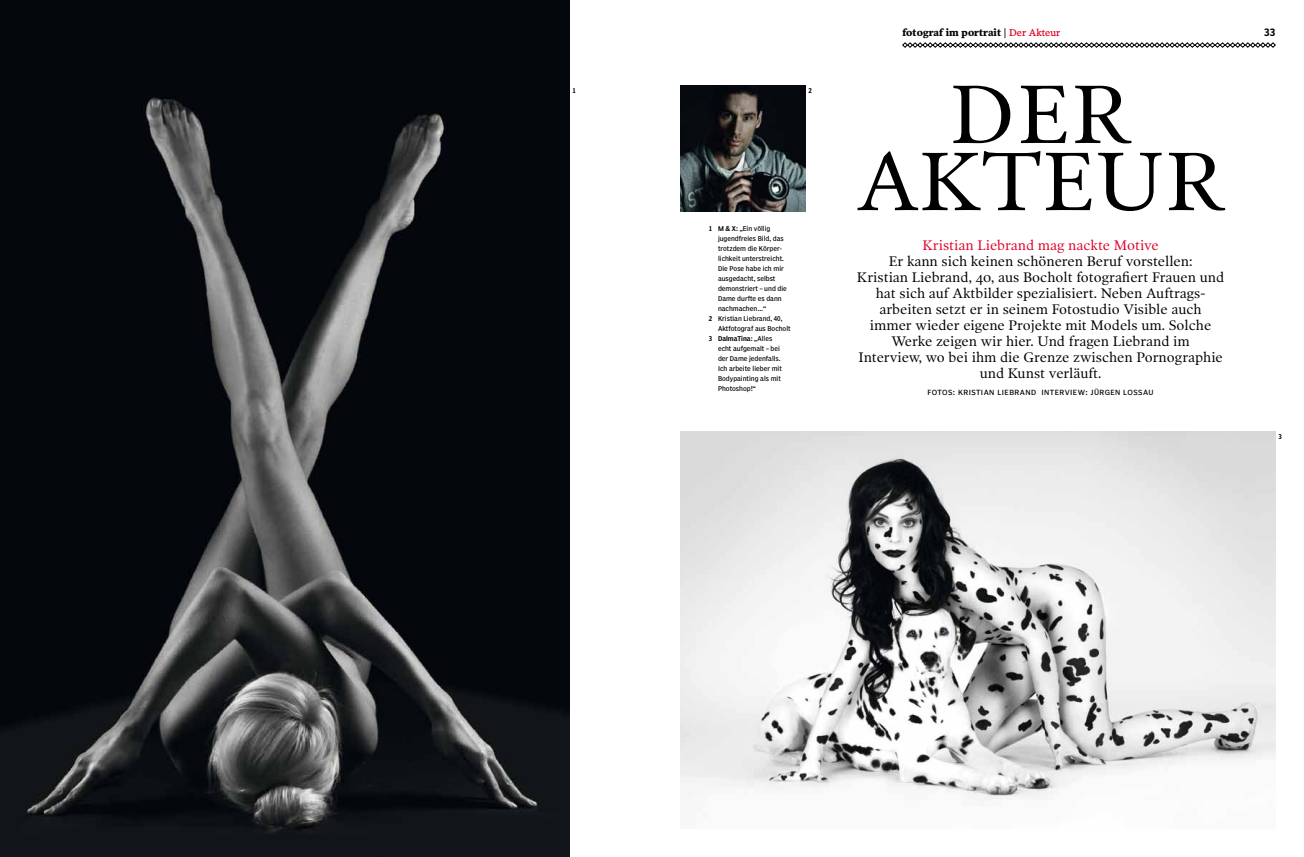
<style>
.page{position:relative;width:1304px;height:857px;background:#fff}
.page>*{position:absolute;margin:0;border:0;box-sizing:border-box;transform-origin:0 0}
.t1{font:83.6px/67px "Poynter OS Text One";color:#000;text-align:center}
.t2{font:14px/16px "Poynter OS Text One";color:#000;text-align:center}
.t3{font:14px "Poynter OS Text One";color:#e20026}
.t4{font:700 10px "Poynter Text";color:#000}
.t5{font:10px "Poynter Agate Regular Three";color:#000}
.t6{font:7px "Poynter Agate Regular One";letter-spacing:.06em;color:#000}
.t7{font:6.5px/10px "Poynter Agate Cond One";color:#000}
.t8{font:6.5px "Poynter Agate Cond Three";color:#000}
.s1{font-family:"Poynter Agate Cond Three"}
.s2{font-family:"Poynter Agate Cond One"}
.s3{font-family:"Poynter OS Text Four";font-weight:400;color:#e20026}
</style>
<div class="page">
<img style="left:680px;top:431px;width:596px;height:369px">
<svg style="left:902px;top:42px;width:374px;height:6px"></svg>
<img style="left:0;top:0;width:570px;height:856px">
<img style="left:680px;top:85px;width:126px;height:126px">
<p class="t8" style="left:573px;top:87px;width:5px">1</p>
<p class="t8" style="left:808px;top:87px;width:5px">2</p>
<p class="t7" style="left:709px;top:223px;width:63px"><span class="s1">1 M &amp; X:</span> „Ein völlig</p>
<p class="t7" style="left:718px;top:233px;width:67px">jugendfreies Bild, das</p>
<p class="t7" style="left:718px;top:243px;width:65px">trotzdem die Körper-</p>
<p class="t7" style="left:718px;top:253px;width:67px">lichkeit unterstreicht.</p>
<p class="t7" style="left:718px;top:263px;width:67px">Die Pose habe ich mir</p>
<p class="t7" style="left:718px;top:273px;width:59px">ausgedacht, selbst</p>
<p class="t7" style="left:718px;top:283px;width:70px">demonstriert – und die</p>
<p class="t7" style="left:718px;top:293px;width:65px">Dame durfte es dann</p>
<p class="t7" style="left:718px;top:303px;width:50px">nachmachen…“</p>
<p class="t7" style="left:709px;top:313px;width:75px"><span class="s1">2</span> Kristian Liebrand, 40,</p>
<p class="t7" style="left:718px;top:323px;width:74px">Aktfotograf aus Bocholt</p>
<p class="t8" style="left:709px;top:334px;width:65px">3 DalmaTina: <span class="s2">„Alles</span></p>
<p class="t7" style="left:718px;top:343px;width:65px">echt aufgemalt – bei der Dame jedenfalls.<br>Ich arbeite lieber mit<br>Bodypainting als mit<br>Photoshop!“</p>
<p class="t4" style="left:902px;top:28px;width:160px">fotograf im porträit | <span class="s3">Der Akteur</span></p>
<p class="t5" style="left:1264px;top:26px;width:13px">33</p>
<h1 class="t1" style="left:856px;top:78px;width:346px">Der<br>Akteur</h1>
<p class="t3" style="left:922px;top:236px;width:238px">Kristian Liebrand mag nackte Motive</p>
<p class="t2" style="left:857px;top:252px;width:369px">Er kann sich keinen schöneren Beruf vorstellen:<br>Kristian Liebrand, 40, aus Bocholt fotografiert Frauen und hat sich auf Aktbilder spezialisiert. Neben Auftrags&shy;arbeiten setzt er in seinem Fotostudio Visible auch immer wieder eigene Projekte mit Models um. Solche Werke zeigen wir hier. Und fragen Liebrand im<br>Interview, wo bei ihm die Grenze zwischen Pornographie und Kunst verläuft.</p>
<p class="t6" style="left:927px;top:387px;width:228px">FOTOS: KRISTIAN LIEBRAND I NTERVIEW: JÜRGEN LOSSAU</p>
<p class="t8" style="left:1278px;top:433px;width:5px">3</p>
</div>
